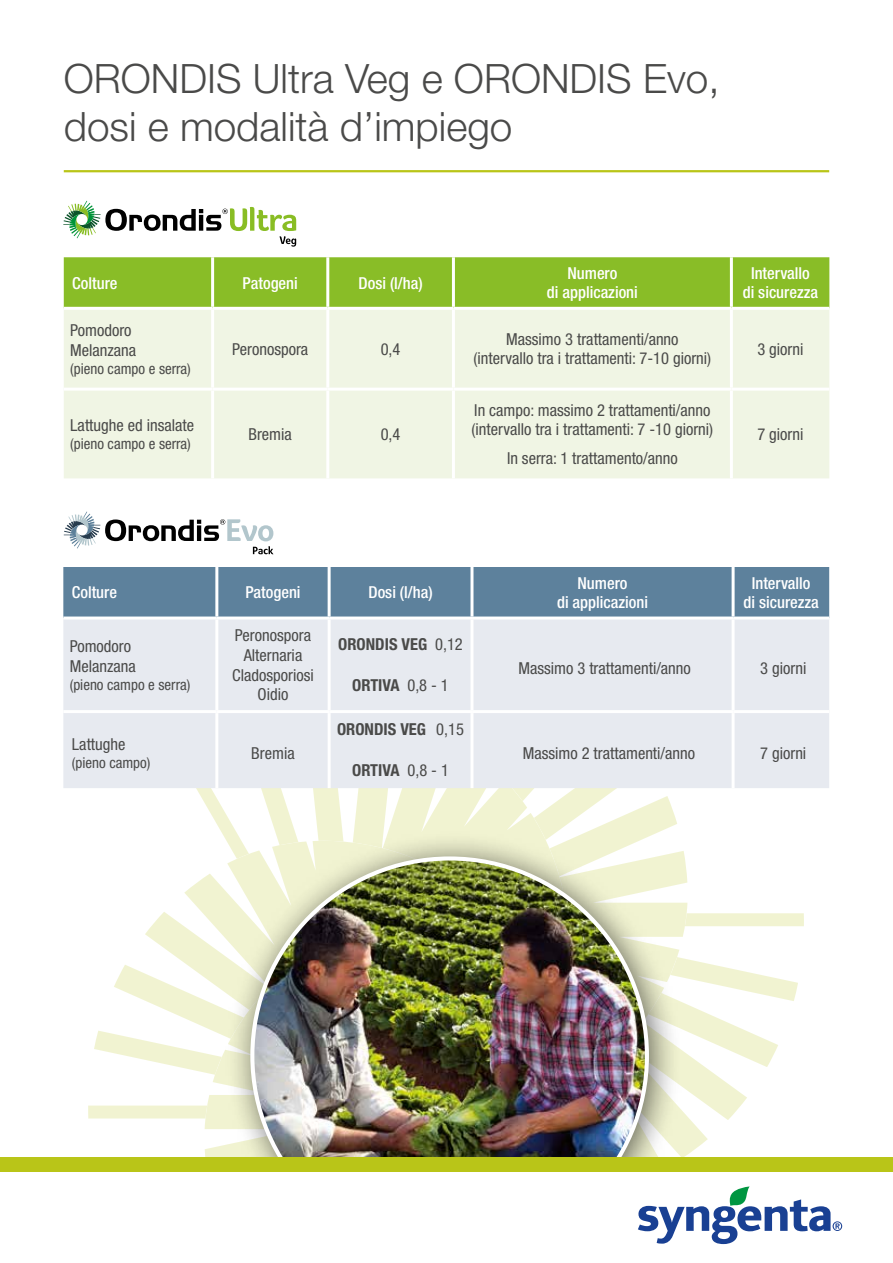
<style>
.page{position:relative;width:893px;height:1263px;background:#fff}
.page>*{position:absolute;margin:0;border:0;box-sizing:border-box;transform-origin:0 0}
.t1{font:300 40.5px/48px "Helvetica Neue LT Std";color:#4a4a49}
.t2{font:condensed 16.5px/19.8px "Helvetica Neue LT Std";color:#4a4a49}
.t3{font:500 condensed 16.5px/19.5px "Helvetica Neue LT Std";color:#fff;text-align:center}
.t4{font:700 condensed 16.5px "Helvetica Neue LT Std";color:#4a4a49}
.t5{font:condensed 15px "Helvetica Neue LT Std";color:#4a4a49}
.s1{font-weight:400}
</style>
<div class="page">
<svg style="left:88px;top:912px;width:117px;height:206px"></svg>
<svg style="left:178px;top:788px;width:278px;height:272px"></svg>
<svg style="left:456px;top:788px;width:231px;height:125px;fill:#f1f3d1"></svg>
<svg style="left:681px;top:913px;width:123px;height:207px"></svg>
<svg style="left:681px;top:971px;width:33px;height:186px"></svg>
<svg style="left:205px;top:910px;width:20px;height:247px;fill:#f1f3d1"></svg>
<div style="left:225px;top:831px;width:456px;height:432px;background:#000;opacity:.59"></div>
<img style="left:252px;top:858px;width:395px;height:299px">
<div style="left:0;top:1167px;width:893px;height:96px;background:#fff"></div>
<hr style="left:64px;top:170px;width:765px;height:2px;background:#b9c518">
<div style="left:0;top:1157px;width:893px;height:14px;background:#b9c518"></div>
<svg style="left:638px;top:1186px;width:204px;height:58px"></svg>
<svg style="left:64px;top:512px;width:209px;height:42px"></svg>
<div style="left:64px;top:257px;width:765px;height:50px;background:#89bd27"></div>
<div style="left:64px;top:310px;width:765px;height:168px;background:#f0f5e4"></div>
<hr style="left:211px;top:257px;width:3px;height:50px;background:#fff">
<hr style="left:211px;top:310px;width:3px;height:78px;background:#fff">
<hr style="left:211px;top:391px;width:3px;height:87px;background:#fff">
<hr style="left:64px;top:388px;width:149px;height:3px;background:#fff">
<hr style="left:213px;top:388px;width:115px;height:3px;background:#fff">
<hr style="left:328px;top:388px;width:125px;height:3px;background:#fff">
<hr style="left:453px;top:388px;width:278px;height:3px;background:#fff">
<hr style="left:731px;top:388px;width:98px;height:3px;background:#fff">
<hr style="left:326px;top:257px;width:3px;height:50px;background:#fff">
<hr style="left:326px;top:310px;width:3px;height:78px;background:#fff">
<hr style="left:326px;top:391px;width:3px;height:87px;background:#fff">
<hr style="left:452px;top:257px;width:3px;height:50px;background:#fff">
<hr style="left:730px;top:257px;width:3px;height:50px;background:#fff">
<hr style="left:452px;top:310px;width:3px;height:78px;background:#fff">
<hr style="left:730px;top:310px;width:3px;height:78px;background:#fff">
<hr style="left:452px;top:391px;width:3px;height:87px;background:#fff">
<hr style="left:730px;top:391px;width:3px;height:87px;background:#fff">
<div style="left:63px;top:567px;width:766px;height:49px;background:#5d819c"></div>
<div style="left:63px;top:619px;width:766px;height:169px;background:#e7eaf0"></div>
<hr style="left:215px;top:567px;width:3px;height:49px;background:#fff">
<hr style="left:215px;top:619px;width:3px;height:91px;background:#fff">
<hr style="left:215px;top:713px;width:3px;height:75px;background:#fff">
<hr style="left:63px;top:710px;width:154px;height:3px;background:#fff">
<hr style="left:217px;top:710px;width:112px;height:3px;background:#fff">
<hr style="left:329px;top:710px;width:143px;height:3px;background:#fff">
<hr style="left:472px;top:710px;width:261px;height:3px;background:#fff">
<hr style="left:733px;top:710px;width:96px;height:3px;background:#fff">
<hr style="left:328px;top:567px;width:3px;height:49px;background:#fff">
<hr style="left:328px;top:619px;width:3px;height:91px;background:#fff">
<hr style="left:328px;top:713px;width:3px;height:75px;background:#fff">
<hr style="left:470px;top:567px;width:3px;height:49px;background:#fff">
<hr style="left:732px;top:567px;width:3px;height:49px;background:#fff">
<hr style="left:470px;top:619px;width:3px;height:91px;background:#fff">
<hr style="left:732px;top:619px;width:3px;height:91px;background:#fff">
<hr style="left:470px;top:713px;width:3px;height:75px;background:#fff">
<hr style="left:732px;top:713px;width:3px;height:75px;background:#fff">
<svg style="left:63px;top:201px;width:233px;height:46px"></svg>
<h1 class="t1" style="left:64px;top:53px;width:657px">ORONDIS Ultra Veg e ORONDIS Evo, dosi e modalità d’impiego</h1>
<p class="t3" style="left:72px;top:273px;width:47px">Colture</p>
<p class="t3" style="left:243px;top:273px;width:57px">Patogeni</p>
<p class="t3" style="left:359px;top:273px;width:66px">Dosi (l/ha)</p>
<p class="t3" style="left:547px;top:263px;width:92px">Numero<br>di applicazioni</p>
<p class="t3" style="left:743px;top:263px;width:77px">Intervallo<br>di sicurezza</p>
<p class="t2" style="left:70px;top:320px;width:67px">Pomodoro<br>Melanzana</p>
<p class="t5" style="left:70px;top:359px;width:122px">(pieno campo e serra)</p>
<p class="t2" style="left:232px;top:339px;width:78px">Peronospora</p>
<p class="t2" style="left:381px;top:339px;width:21px">0,4</p>
<p class="t2" style="left:474px;top:329px;width:239px;text-align:center">Massimo 3 trattamenti/anno<br>(intervallo tra i trattamenti: 7-10 giorni)</p>
<p class="t2" style="left:757px;top:339px;width:48px">3 giorni</p>
<p class="t2" style="left:70px;top:415px;width:125px">Lattughe ed insalate</p>
<p class="t5" style="left:70px;top:435px;width:122px">(pieno campo e serra)</p>
<p class="t2" style="left:249px;top:424px;width:45px">Bremia</p>
<p class="t2" style="left:381px;top:424px;width:21px">0,4</p>
<p class="t2" style="left:472px;top:400px;width:243px">In campo: massimo 2 trattamenti/anno (intervallo tra i trattamenti: 7 -10 giorni)</p>
<p class="t2" style="left:507px;top:448px;width:172px">In serra: 1 trattamento/anno</p>
<p class="t2" style="left:757px;top:424px;width:48px">7 giorni</p>
<p class="t3" style="left:72px;top:583px;width:47px">Colture</p>
<p class="t3" style="left:245px;top:583px;width:57px">Patogeni</p>
<p class="t3" style="left:368px;top:583px;width:66px">Dosi (l/ha)</p>
<p class="t3" style="left:557px;top:573px;width:92px">Numero<br>di applicazioni</p>
<p class="t3" style="left:743px;top:573px;width:77px">Intervallo<br>di sicurezza</p>
<p class="t2" style="left:70px;top:636px;width:67px">Pomodoro<br>Melanzana</p>
<p class="t5" style="left:70px;top:676px;width:122px">(pieno campo e serra)</p>
<p class="t2" style="left:232px;top:625px;width:83px;text-align:center">Peronospora<br>Alternaria<br>Cladosporiosi<br>Oidio</p>
<p class="t4" style="left:338px;top:634px;width:126px">ORONDIS VEG <span class="s1">0,12</span></p>
<p class="t2" style="left:518px;top:658px;width:174px">Massimo 3 trattamenti/anno</p>
<p class="t2" style="left:760px;top:658px;width:48px">3 giorni</p>
<p class="t4" style="left:352px;top:675px;width:98px">ORTIVA <span class="s1">0,8 - 1</span></p>
<p class="t2" style="left:72px;top:734px;width:55px">Lattughe</p>
<p class="t5" style="left:72px;top:754px;width:80px">(pieno campo)</p>
<p class="t2" style="left:251px;top:743px;width:45px">Bremia</p>
<p class="t4" style="left:337px;top:719px;width:128px">ORONDIS VEG <span class="s1">0,15</span></p>
<p class="t4" style="left:352px;top:760px;width:98px">ORTIVA <span class="s1">0,8 - 1</span></p>
<p class="t2" style="left:523px;top:743px;width:174px">Massimo 2 trattamenti/anno</p>
<p class="t2" style="left:760px;top:743px;width:48px">7 giorni</p>
</div>
